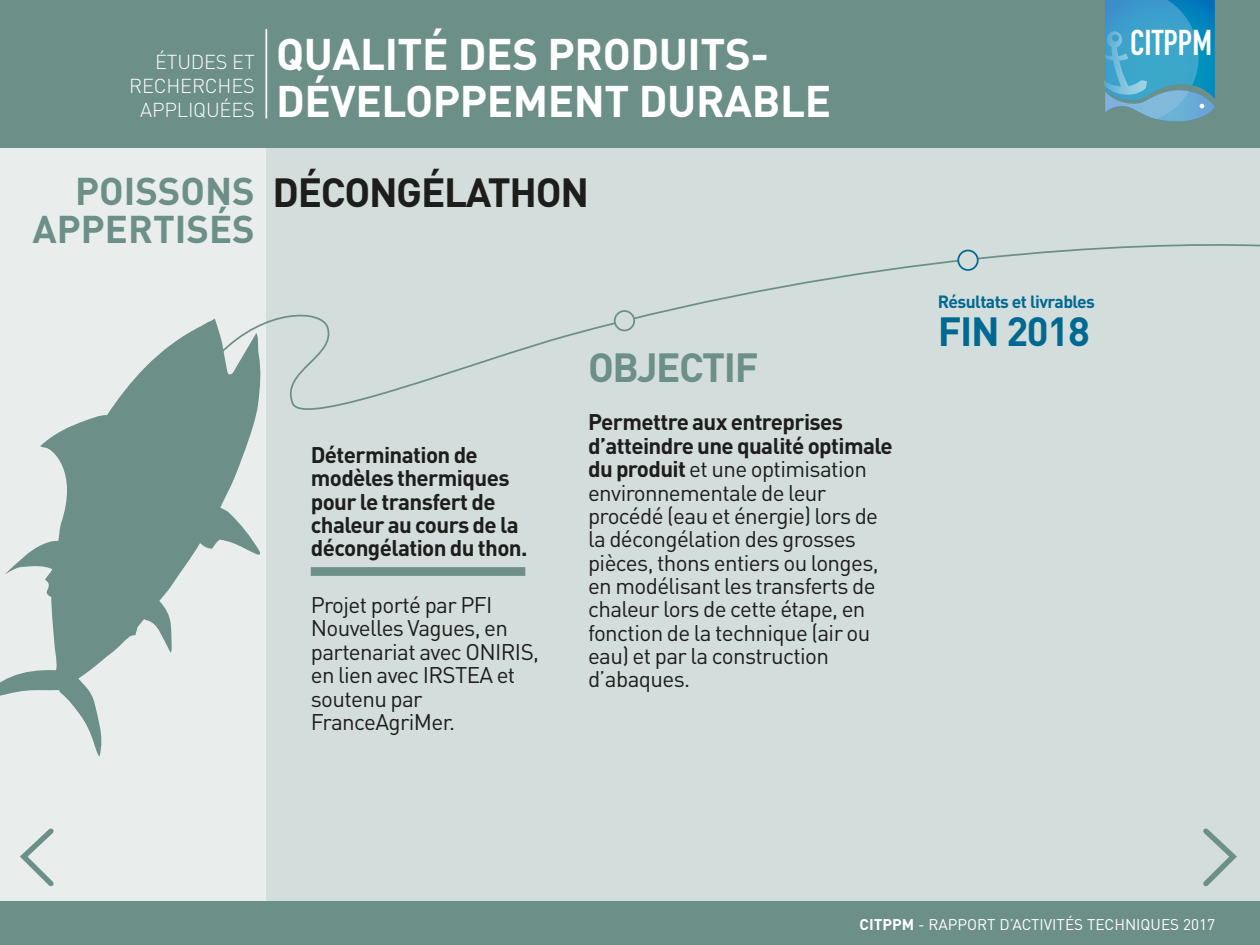
<style>
.page{position:relative;width:1260px;height:945px;background:#fff}
.page>*{position:absolute;margin:0;border:0;box-sizing:border-box;transform-origin:0 0}
.t1{font:700 43.75px/47.2px "DIN";letter-spacing:-.01em;color:#fff}
.t2{font:700 40.25px "DIN";letter-spacing:-.035em;color:#1d1d1b}
.t3{font:700 40.25px "DIN";letter-spacing:-.035em;color:#6c8f88}
.t4{font:700 40.25px "DIN";letter-spacing:-.035em;color:#006991}
.t5{font:700 38.15px "DIN";color:#6c8f88}
.t6{font:35.35px "DIN Engschrift";color:#fff}
.t7{font:22.4px/23.3px "DIN";letter-spacing:-.03em;color:#1d1d1b}
.t8{font:700 22.4px/23.3px "DIN";letter-spacing:-.025em;color:#1d1d1b}
.t9{font:300 19.95px/24px "DIN";letter-spacing:-.01em;color:#fff;text-align:right}
.t10{font:700 17.5px "DIN";letter-spacing:-.035em;color:#006991}
.t11{font:15.4px "DIN";color:#fff}
.s1{font-size:38.15px;color:#6c8f88}
.s2{font-weight:700}
</style>
<div class="page">
<div style="left:0;top:148px;width:1260px;height:797px;background:#d3dddb"></div>
<div style="left:0;top:148px;width:265px;height:775px;background:#e9eeed"></div>
<div style="left:0;top:0;width:1260px;height:148px;background:#6c8f88"></div>
<div style="left:0;top:901px;width:1260px;height:44px;background:#6c8f88"></div>
<svg style="left:1105px;top:0;width:110px;height:122px;background:#439fc5"></svg>
<hr style="left:265px;top:29px;width:2px;height:89px;background:#fff">
<svg style="left:262px;top:241px;width:998px;height:190px"></svg>
<div style="left:615px;top:311px;width:19px;height:19px;background:#d3dddb;border-radius:50%"></div>
<div style="left:614px;top:310px;width:21px;height:21px;border:2px solid #6c8f88;border-radius:50%"></div>
<svg style="left:0;top:319px;width:262px;height:438px"></svg>
<div style="left:311px;top:567px;width:214px;height:9px;background:#6c8f88"></div>
<div style="left:958px;top:250px;width:20px;height:20px;background:#d3dddb;border-radius:50%"></div>
<div style="left:957px;top:250px;width:22px;height:21px;border:2px solid #006991;border-radius:50%"></div>
<svg style="left:1203px;top:828px;width:34px;height:59px"></svg>
<svg style="left:20px;top:828px;width:34px;height:59px"></svg>
<p class="t9" style="left:129px;top:50px;width:127px">ÉTUDES ET<br>RECHERCHES<br>APPLIQUÉES</p>
<h1 class="t1" style="left:276px;top:28px;width:557px">QUALITÉ DES PRODUITS-<br>DÉVELOPPEMENT DURABLE</h1>
<h2 class="t2" style="left:75px;top:166px;width:515px"><span class="s1">POISSONS</span> DÉCONGÉLATHON</h2>
<h3 class="t5" style="left:33px;top:204px;width:224px">APPERTISÉS</h3>
<p class="t8" style="left:311px;top:442px;width:218px">Détermination de modèles thermiques pour le transfert de chaleur au cours de la décongélation du thon.</p>
<p class="t7" style="left:311px;top:593px;width:230px">Projet porté par PFI<br>Nouvelles Vagues, en partenariat avec ONIRIS, en lien avec IRSTEA et soutenu par<br>FranceAgriMer.</p>
<h2 class="t3" style="left:588px;top:341px;width:172px">OBJECTIF</h2>
<p class="t7" style="left:588px;top:410px;width:306px"><span class="s2">Permettre aux entreprises d’atteindre une qualité optimale du produit</span> et une optimisation environnementale de leur procédé (eau et énergie) lors de la décongélation des grosses pièces, thons entiers ou longes, en modélisant les transferts de chaleur lors de cette étape, en fonction de la technique (air ou eau) et par la construction d’abaques.</p>
<h3 class="t6" style="left:1130px;top:22px;width:83px">CITPPM</h3>
<p class="t10" style="left:938px;top:290px;width:159px">Résultats et livrables</p>
<h2 class="t4" style="left:938px;top:306px;width:154px">FIN 2018</h2>
<p class="t11" style="left:860px;top:914px;width:357px"><span class="s2">CITPPM</span> - RAPPORT D’ACTIVITÉS TECHNIQUES 2017</p>
</div>
